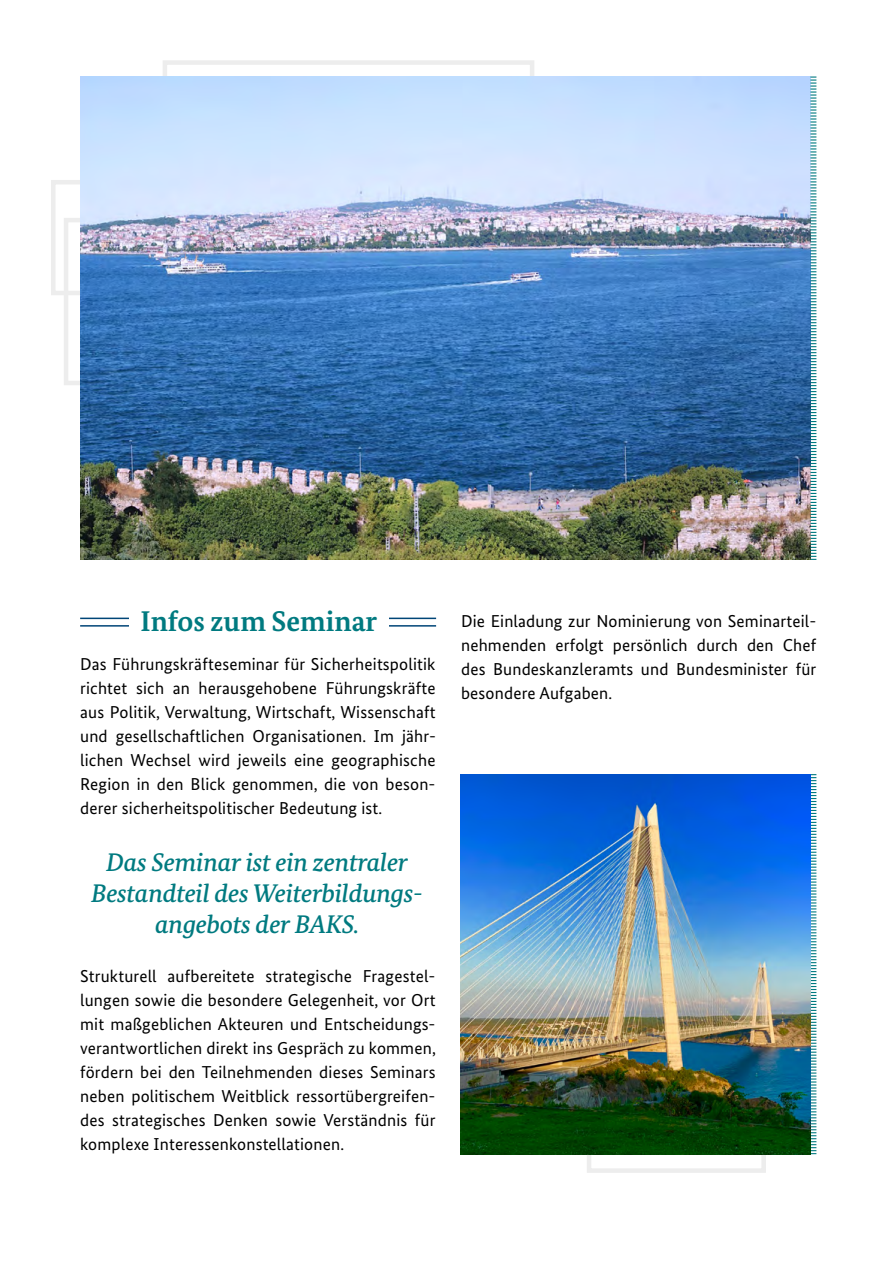
<style>
.page{position:relative;width:893px;height:1263px;background:#fff}
.page>*{position:absolute;margin:0;border:0;box-sizing:border-box;transform-origin:0 0}
.t1{font:700 28.5px "Bundes Serif";color:#007a80}
.t2{font:italic 500 25.5px/30.6px "Bundes Serif";letter-spacing:-.01em;color:#007a80;text-align:center}
.t3{font:17.25px/24px "Bundes Sans";letter-spacing:.01em;color:#000;text-align:justify}
</style>
<div class="page">
<hr style="left:80px;top:618px;width:356px;height:1px;background:#004577">
<hr style="left:80px;top:625px;width:356px;height:2px;background:#004577">
<div style="left:129px;top:609px;width:259px;height:22px;background:#fff"></div>
<div style="left:64px;top:218px;width:179px;height:167px;border:4px solid #ededed"></div>
<div style="left:51px;top:180px;width:123px;height:115px;border:4px solid #ededed"></div>
<img style="left:80px;top:77px;width:730px;height:483px">
<svg style="left:810px;top:76px;width:6px;height:484px"></svg>
<svg style="left:810px;top:774px;width:6px;height:380px"></svg>
<div style="left:587px;top:1005px;width:179px;height:168px;border:4px solid #ededed"></div>
<img style="left:461px;top:774px;width:349px;height:380px">
<h1 class="t1" style="left:141px;top:604px;width:238px">Infos zum Seminar</h1>
<p class="t3" style="left:80px;top:652px;width:357px;text-align:left">Das Führungskräfteseminar für Sicherheitspolitik richtet sich an herausgehobene Führungskräfte aus Politik, Verwaltung, Wirtschaft, Wissenschaft und gesellschaftlichen Organisationen. Im jähr&shy;lichen Wechsel wird jeweils eine geographische Region in den Blick genommen, die von beson&shy;derer sicherheitspolitischer Bedeutung ist.</p>
<h2 class="t2" style="left:91px;top:847px;width:333px">Das Seminar ist ein zentraler<br>Bestandteil des Weiterbildungs&shy;angebots der BAKS.</h2>
<p class="t3" style="left:80px;top:964px;width:357px">Strukturell aufbereitete strategische Fragestel&shy;lungen sowie die besondere Gelegenheit, vor Ort mit maßgeblichen Akteuren und Entscheidungs&shy;verantwortlichen direkt ins Gespräch zu kommen, fördern bei den Teilnehmenden dieses Seminars neben politischem Weitblick ressortübergreifen&shy;des strategisches Denken sowie Verständnis für komplexe Interessenkonstellationen.</p>
<p class="t3" style="left:461px;top:608px;width:357px">Die Einladung zur Nominierung von Seminarteil&shy;nehmenden erfolgt persönlich durch den Chef des Bundeskanzleramts und Bundesminister für besondere Aufgaben.</p>
</div>
